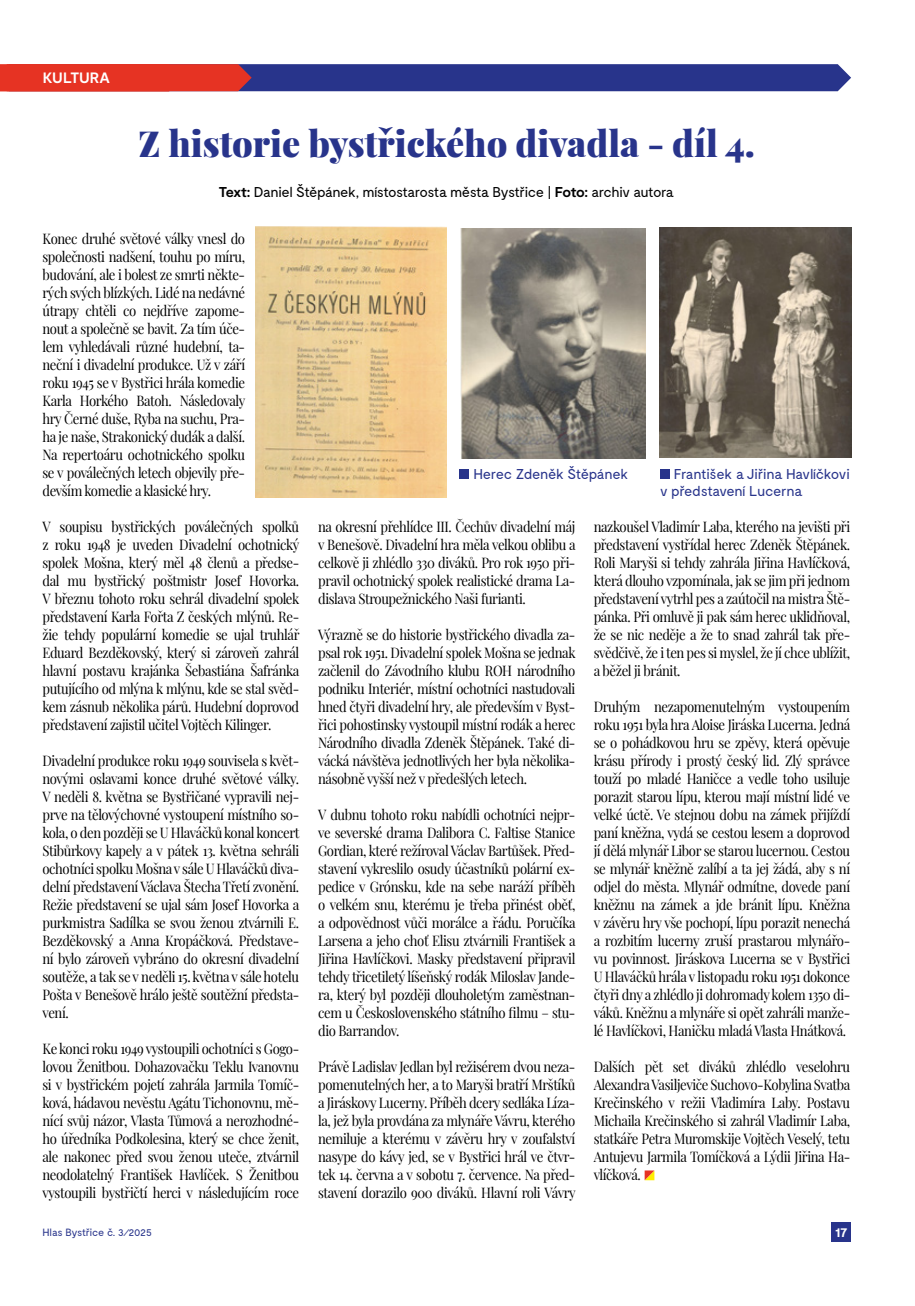
<style>
.page{position:relative;width:915px;height:1306px;background:#fff}
.page>*{position:absolute;margin:0;border:0;box-sizing:border-box;transform-origin:0 0}
.t1{font:900 36px "Playfair Display";color:#28348b}
.t2{font:700 15px "Moderat";color:#fff}
.t3{font:14.25px/18px "Playfair Display";letter-spacing:-.03em;color:#000;text-align:justify;scale:.92 1}
.t4{font:14.25px "Moderat";letter-spacing:-.045em;color:#000}
.t5{font:14.25px/17.1px "Moderat";letter-spacing:-.025em;color:#28348b}
.t6{font:700 13.5px "Moderat";color:#fff}
.t7{font:10.5px "Moderat";letter-spacing:-.035em;color:#28348b}
.s1{font-weight:700}
</style>
<div class="page">
<svg style="left:0;top:64px;width:850px;height:27px;background:#60356d"></svg>
<div style="left:831px;top:1222px;width:19px;height:20px;background:#28348b"></div>
<svg style="left:644px;top:1170px;width:10px;height:10px"></svg>
<img style="left:255px;top:227px;width:191px;height:270px">
<div style="left:659px;top:469px;width:10px;height:9px;background:#28348b"></div>
<img style="left:460px;top:229px;width:185px;height:229px">
<div style="left:459px;top:469px;width:10px;height:10px;background:#28348b"></div>
<img style="left:659px;top:227px;width:192px;height:230px">
<p class="t2" style="left:43px;top:69px;width:69px">KULTURA</p>
<h1 class="t1" style="left:138px;top:115px;width:617px">Z historie bystřického divadla - díl 4.</h1>
<p class="t4" style="left:218px;top:184px;width:457px"><span class="s1">Text:</span> Daniel Štěpánek, místostarosta města Bystřice | <span class="s1">Foto:</span> archiv autora</p>
<p class="t3" style="left:42px;top:228px;width:222px">Konec druhé světové války vnesl do společnosti nadšení, touhu po míru, budování, ale i bolest ze smrti někte&shy;rých svých blízkých. Lidé na nedávné útrapy chtěli co nejdříve zapome&shy;nout a společně se bavit. Za tím úče&shy;lem vyhledávali různé hudební, ta&shy;neční i divadelní produkce. Už v září roku 1945 se v Bystřici hrála komedie Karla Horkého Batoh. Následovaly hry Černé duše, Ryba na suchu, Pra&shy;ha je naše, Strakonický dudák a další.<br>Na repertoáru ochotnického spolku se v poválečných letech objevily pře&shy;devším komedie a klasické hry.</p>
<p class="t3" style="left:42px;top:516px;width:281px">V soupisu bystřických poválečných spolků z roku 1948 je uveden Divadelní ochotnický spolek Mošna, který měl 48 členů a předse&shy;dal mu bystřický poštmistr Josef Hovorka.<br>V březnu tohoto roku sehrál divadelní spolek představení Karla Fořta Z českých mlýnů. Re&shy;žie tehdy populární komedie se ujal truhlář Eduard Bezděkovský, který si zároveň zahrál hlavní postavu krajánka Šebastiána Šafránka putujícího od mlýna k mlýnu, kde se stal svěd&shy;kem zásnub několika párů. Hudební doprovod představení zajistil učitel Vojtěch Kilinger.</p>
<p class="t3" style="left:42px;top:750px;width:281px">Divadelní produkce roku 1949 souvisela s květ&shy;novými oslavami konce druhé světové války.<br>V neděli 8. května se Bystřičané vypravili nej&shy;prve na tělovýchovné vystoupení místního so&shy;kola, o den později se U Hlaváčků konal koncert Stibůrkovy kapely a v pátek 13. května sehráli ochotníci spolku Mošna v sále U Hlaváčků diva&shy;delní představení Václava Štecha Třetí zvonění.<br>Režie představení se ujal sám Josef Hovorka a purkmistra Sadílka se svou ženou ztvárnili E.<br>Bezděkovský a Anna Kropáčková. Představe&shy;ní bylo zároveň vybráno do okresní divadelní soutěže, a tak se v neděli 15. května v sále hotelu Pošta v Benešově hrálo ještě soutěžní předsta&shy;vení.</p>
<p class="t3" style="left:42px;top:1038px;width:280px">Ke konci roku 1949 vystoupili ochotníci s Gogo&shy;lovou Ženitbou. Dohazovačku Teklu Ivanovnu si v bystřickém pojetí zahrála Jarmila Tomíč&shy;ková, hádavou nevěstu Agátu Tichonovnu, mě&shy;nící svůj názor, Vlasta Tůmová a nerozhodné&shy;ho úředníka Podkolesina, který se chce ženit, ale nakonec před svou ženou uteče, ztvárnil neodolatelný František Havlíček. S Ženitbou vystoupili bystřičtí herci v následujícím roce</p>
<p class="t5" style="left:473px;top:466px;width:156px">Herec Zdeněk Štěpánek</p>
<p class="t5" style="left:659px;top:465px;width:192px;text-indent:14px">František a Jiřina Havlíčkovi v představení Lucerna</p>
<p class="t3" style="left:318px;top:516px;width:281px">na okresní přehlídce III. Čechův divadelní máj v Benešově. Divadelní hra měla velkou oblibu a celkově ji zhlédlo 330 diváků. Pro rok 1950 při&shy;pravil ochotnický spolek realistické drama La&shy;dislava Stroupežnického Naši furianti.</p>
<p class="t3" style="left:318px;top:624px;width:281px">Výrazně se do historie bystřického divadla za&shy;psal rok 1951. Divadelní spolek Mošna se jednak začlenil do Závodního klubu ROH národního podniku Interiér, místní ochotníci nastudovali hned čtyři divadelní hry, ale především v Byst&shy;řici pohostinsky vystoupil místní rodák a herec Národního divadla Zdeněk Štěpánek. Také di&shy;vácká návštěva jednotlivých her byla několika&shy;násobně vyšší než v předešlých letech.</p>
<p class="t3" style="left:318px;top:804px;width:281px">V dubnu tohoto roku nabídli ochotníci nejpr&shy;ve severské drama Dalibora C. Faltise Stanice Gordian, které režíroval Václav Bartůšek. Před&shy;stavení vykreslilo osudy účastníků polární ex&shy;pedice v Grónsku, kde na sebe naráží příběh o velkém snu, kterému je třeba přinést oběť, a odpovědnost vůči morálce a řádu. Poručíka Larsena a jeho choť Elisu ztvárnili František a Jiřina Havlíčkovi. Masky představení připravil tehdy třicetiletý líšeňský rodák Miloslav Jande&shy;ra, který byl později dlouholetým zaměstnan&shy;cem u Československého státního filmu – stu&shy;dio Barrandov.</p>
<p class="t3" style="left:318px;top:1056px;width:281px">Právě Ladislav Jedlan byl režisérem dvou neza&shy;pomenutelných her, a to Maryši bratří Mrštíků a Jiráskovy Lucerny. Příběh dcery sedláka Líza&shy;la, jež byla provdána za mlynáře Vávru, kterého nemiluje a kterému v závěru hry v zoufalství nasype do kávy jed, se v Bystřici hrál ve čtvr&shy;tek 14. června a v sobotu 7. července. Na před&shy;stavení dorazilo 900 diváků. Hlavní roli Vávry</p>
<p class="t3" style="left:593px;top:516px;width:280px">nazkoušel Vladimír Laba, kterého na jevišti při představení vystřídal herec Zdeněk Štěpánek.<br>Roli Maryši si tehdy zahrála Jiřina Havlíčková, která dlouho vzpomínala, jak se jim při jednom představení vytrhl pes a zaútočil na mistra Ště&shy;pánka. Při omluvě ji pak sám herec uklidňoval, že se nic neděje a že to snad zahrál tak pře&shy;svědčivě, že i ten pes si myslel, že jí chce ublížit, a běžel ji bránit.</p>
<p class="t3" style="left:593px;top:696px;width:280px">Druhým nezapomenutelným vystoupením roku 1951 byla hra Aloise Jiráska Lucerna. Jedná se o pohádkovou hru se zpěvy, která opěvuje krásu přírody i prostý český lid. Zlý správce touží po mladé Haničce a vedle toho usiluje porazit starou lípu, kterou mají místní lidé ve velké úctě. Ve stejnou dobu na zámek přijíždí paní kněžna, vydá se cestou lesem a doprovod jí dělá mlynář Libor se starou lucernou. Cestou se mlynář kněžně zalíbí a ta jej žádá, aby s ní odjel do města. Mlynář odmítne, dovede paní kněžnu na zámek a jde bránit lípu. Kněžna v závěru hry vše pochopí, lípu porazit nenechá a rozbitím lucerny zruší prastarou mlynářo&shy;vu povinnost. Jiráskova Lucerna se v Bystřici U Hlaváčků hrála v listopadu roku 1951 dokonce čtyři dny a zhlédlo ji dohromady kolem 1350 di&shy;váků. Kněžnu a mlynáře si opět zahráli manže&shy;lé Havlíčkovi, Haničku mladá Vlasta Hnátková.</p>
<p class="t3" style="left:593px;top:1056px;width:280px">Dalších pět set diváků zhlédlo veselohru Alexandra Vasiljeviče Suchovo-Kobylina Svatba Krečinského v režii Vladimíra Laby. Postavu Michaila Krečinského si zahrál Vladimír Laba, statkáře Petra Muromskije Vojtěch Veselý, tetu Antujevu Jarmila Tomíčková a Lýdii Jiřina Ha&shy;vlíčková.</p>
<p class="t7" style="left:43px;top:1226px;width:111px">Hlas Bystřice č. 3⁄2025</p>
<p class="t6" style="left:834px;top:1224px;width:14px">17</p>
</div>
